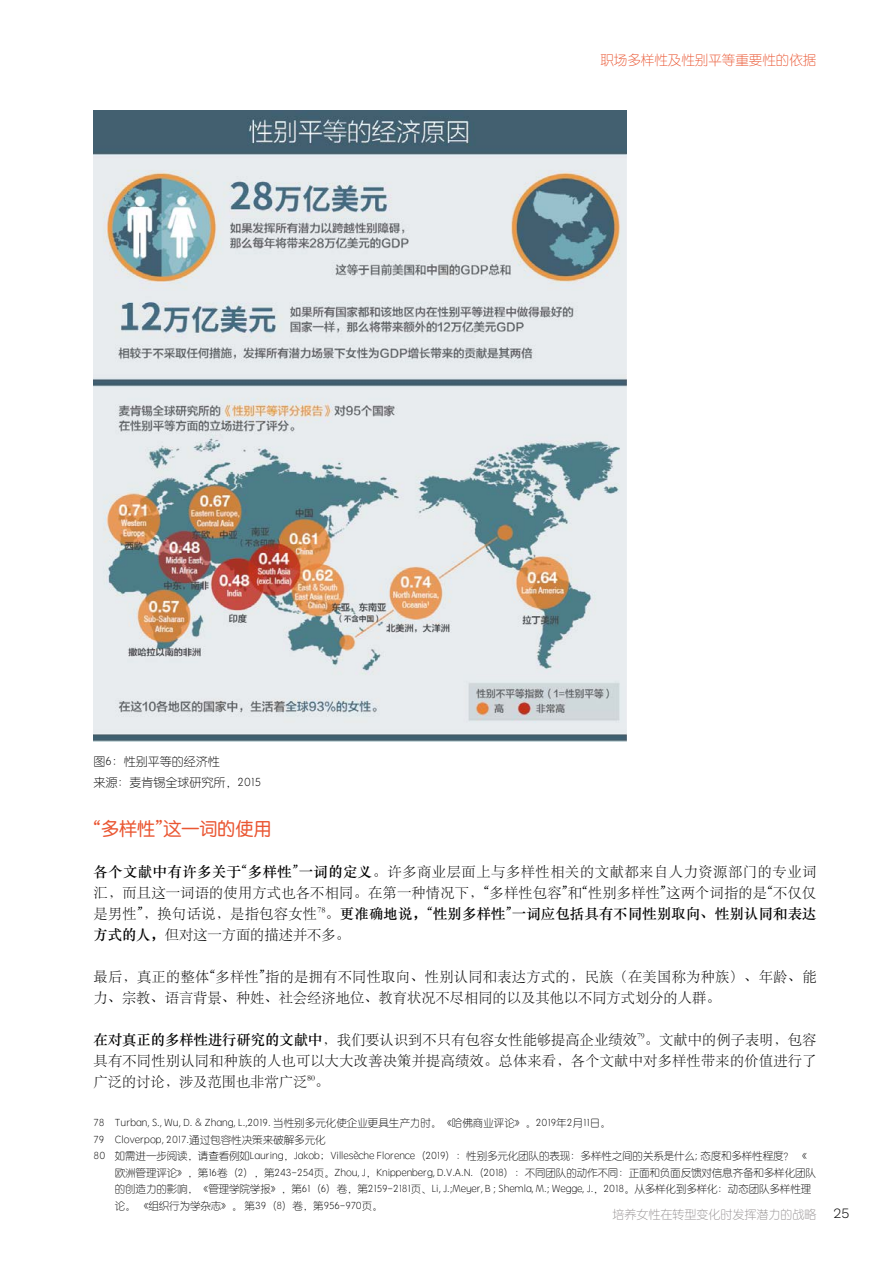
<style>
.page{position:relative;width:893px;height:1263px;background:#fff}
.page>*{position:absolute;margin:0;border:0;box-sizing:border-box;transform-origin:0 0}
.t1{font:18px "ST Yuanti SC Regular";color:#ea5733}
.t2{font:14.25px/21px "ST Songti SC Light";letter-spacing:.015em;color:#000}
.t3{font:14.25px "ST Songti SC Bold";letter-spacing:.02em;color:#000}
.t4{font:300 14.25px "Work Sans";color:#000}
.t5{font:13.5px "ST Yuanti SC Light";color:#ea5733}
.t6{font:12px/21px "ST Yuanti SC Light";color:#000}
.t7{font:12px "ST Yuanti SC Light";color:#959091}
.t8{font:10.5px "ST Yuanti SC Light";letter-spacing:-.01em;color:#000}
.s1{font-family:"ST Songti SC Bold"}
.s2{font-family:"ST Songti SC Light"}
</style>
<div class="page">
<img style="left:94px;top:111px;width:532px;height:630px">
<p class="t5" style="left:600px;top:50px;width:217px">职场多样性及性别平等重要性的依据</p>
<p class="t6" style="left:94px;top:750px;width:169px">图6：性别平等的经济性<br>来源：麦肯锡全球研究所，2015</p>
<h1 class="t1" style="left:94px;top:815px;width:179px">“多样性”这一词的使用</h1>
<h2 class="t2" style="left:94px;top:860px;width:724px"><span class="s1">各个文献中有许多关于“多样性”一词的定义</span>。许多商业层面上与多样性相关的文献都来自人力资源部门的专业词汇，而且这一词语的使用方式也各不相同。在第一种情况下，“多样性包容”和“性别多样性”这两个词指的是“不仅仅</h2>
<h2 class="t3" style="left:94px;top:904px;width:724px"><span class="s2">是男性”，换句话说，是指包容女性</span><sup>78</sup><span class="s2">。</span>更准确地说，“性别多样性”一词应包括具有不同性别取向、性别认同和表达</h2>
<h2 class="t2" style="left:94px;top:923px;width:258px"><span class="s1">方式的人，</span>但对这一方面的描述并不多。</h2>
<h2 class="t2" style="left:94px;top:965px;width:724px">最后，真正的整体“多样性”指的是拥有不同性取向、性别认同和表达方式的，民族（在美国称为种族）、年龄、能力、宗教、语言背景、种姓、社会经济地位、教育状况不尽相同的以及其他以不同方式划分的人群。</h2>
<h2 class="t2" style="left:94px;top:1028px;width:724px;text-align:justify"><span class="s1">在对真正的多样性进行研究的文献中</span>，我们要认识到不只有包容女性能够提高企业绩效<sup>79</sup>。文献中的例子表明，包容具有不同性别认同和种族的人也可以大大改善决策并提高绩效。总体来看，各个文献中对多样性带来的价值进行了广泛的讨论，涉及范围也非常广泛<sup>80</sup>。</h2>
<p class="t8" style="left:94px;top:1115px;width:519px">78 Turban, S., Wu, D. &amp; Zhang, L.,2019. 当性别多元化使企业更具生产力时。《哈佛商业评论》。2019年2月11日。</p>
<p class="t8" style="left:94px;top:1132px;width:234px">79 Cloverpop, 2017.通过包容性决策来破解多元化</p>
<p class="t8" style="left:94px;top:1148px;width:715px">80 如需进一步阅读，请查看例如Lauring，Jakob；Villesèche Florence（2019）：性别多元化团队的表现：多样性之间的关系是什么; 态度和多样性程度？ 《</p>
<p class="t8" style="left:115px;top:1165px;width:703px">欧洲管理评论》，第16卷（2），第243-254页。Zhou, J，Knippenberg, D.V.A.N.（2018）：不同团队的动作不同：正面和负面反馈对信息齐备和多样化团队</p>
<p class="t8" style="left:115px;top:1181px;width:698px">的创造力的影响，《管理学院学报》，第61（6）卷，第2159-2181页、Li, J.;Meyer, B ; Shemla, M.; Wegge, J.，2018。从多样化到多样化：动态团队多样性理</p>
<p class="t8" style="left:115px;top:1198px;width:269px">论。 《组织行为学杂志》。 第39（8）卷，第956-970页。</p>
<p class="t7" style="left:612px;top:1205px;width:205px">培养女性在转型变化时发挥潜力的战略</p>
<h2 class="t4" style="left:833px;top:1205px;width:17px">25</h2>
</div>
